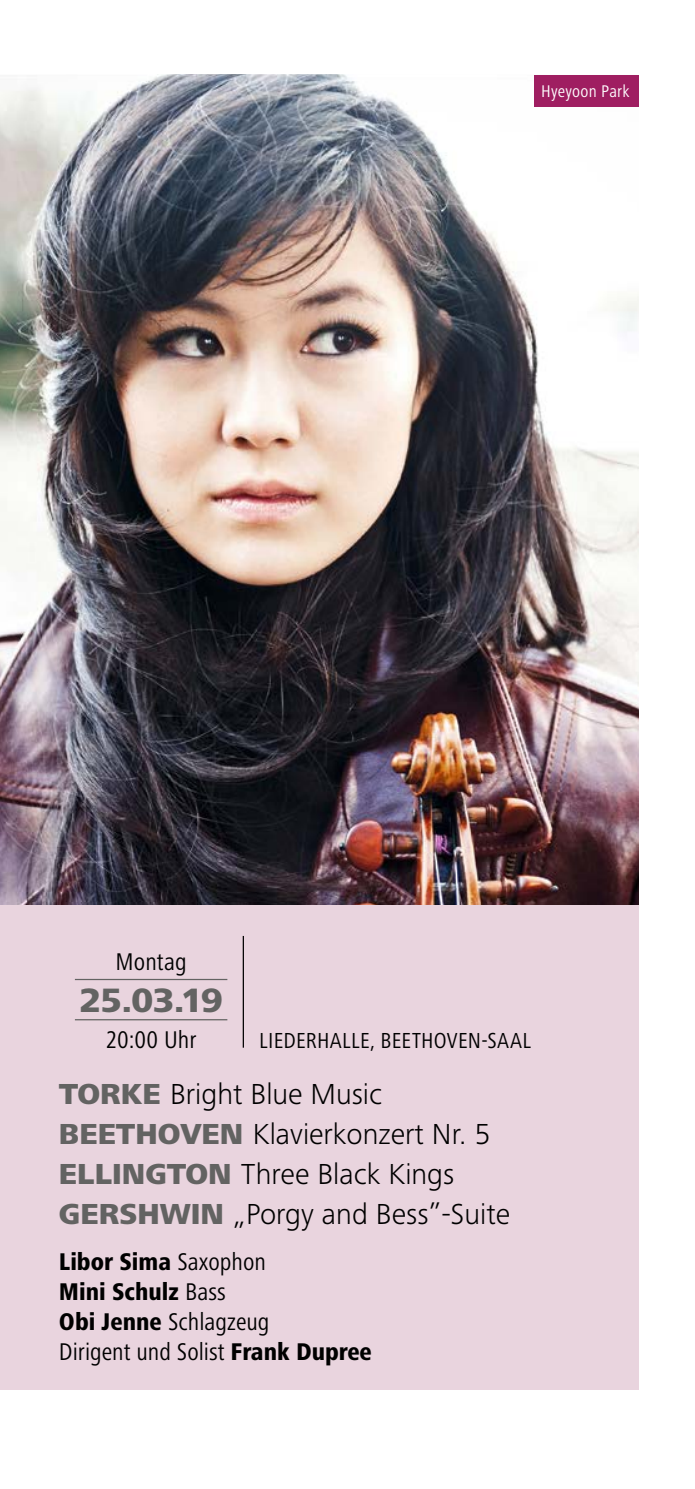
<style>
.page{position:relative;width:695px;height:1489px;background:#fff}
.page>*{position:absolute;margin:0;border:0;box-sizing:border-box;transform-origin:0 0}
.t1{font:800 35px "Frutiger Next Pro";color:#636362}
.t2{font:300 30px/40px "Frutiger Next Pro";color:#000}
.t3{font:condensed 25px/30px "Frutiger Next Pro";color:#000}
.t4{font:condensed 22.5px "Frutiger Next Pro";letter-spacing:.015em;color:#000}
.t5{font:condensed 17.5px "Frutiger Next Pro";letter-spacing:.02em;color:#fff}
.s1{font-weight:800;color:#636362}
.s2{font-weight:800}
</style>
<div class="page">
<div style="left:0;top:74px;width:638px;height:1315px;background:#e9d4de"></div>
<img style="left:0;top:74px;width:638px;height:830px">
<div style="left:534px;top:75px;width:104px;height:31px;background:#9f1e61"></div>
<hr style="left:243px;top:935px;width:1px;height:112px;background:#000">
<hr style="left:75px;top:978px;width:152px;height:2px;background:#636362">
<hr style="left:75px;top:1019px;width:152px;height:1px;background:#636362">
<p class="t5" style="left:541px;top:81px;width:90px">Hyeyoon Park</p>
<p class="t3" style="left:115px;top:946px;width:73px">Montag</p>
<p class="t1" style="left:79px;top:980px;width:145px">25.03.19</p>
<p class="t3" style="left:106px;top:1024px;width:92px">20:00 Uhr</p>
<p class="t4" style="left:259px;top:1027px;width:273px">LIEDERHALLE, BEETHOVEN-SAAL</p>
<p class="t2" style="left:59px;top:1073px;width:452px"><span class="s1">TORKE</span> Bright Blue Music<br><span class="s1">BEETHOVEN</span> Klavierkonzert Nr. 5<br><span class="s1">ELLINGTON</span> Three Black Kings<br><span class="s1">GERSHWIN</span> „Porgy and Bess”-Suite</p>
<p class="t3" style="left:59px;top:1246px;width:314px"><span class="s2">Libor Sima</span> Saxophon<br><span class="s2">Mini Schulz</span> Bass<br><span class="s2">Obi Jenne</span> Schlagzeug<br>Dirigent und Solist <span class="s2">Frank Dupree</span></p>
</div>
